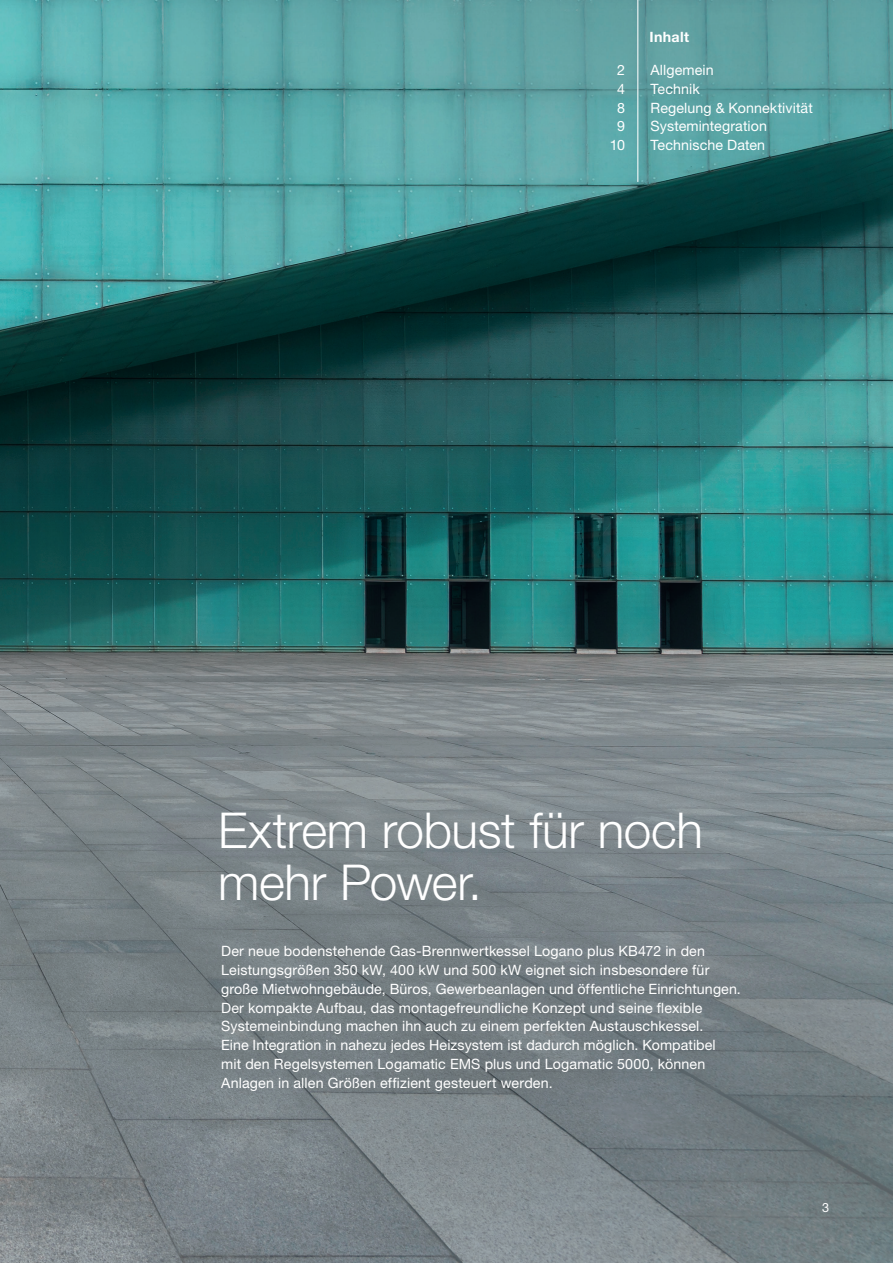
<style>
.page{position:relative;width:893px;height:1263px;background:#fff}
.page>*{position:absolute;margin:0;border:0;box-sizing:border-box;transform-origin:0 0}
.Headline_HelveticaNe{font:300 49.5px "Helvetica Neue LT Pro";letter-spacing:-.01em;color:#fff}
.Copytext_HelveticaNe{font:14.25px "Helvetica Neue LT Pro";letter-spacing:.01em;color:#fff}
.Contents_HelveticaNe{font:14.25px "Helvetica Neue LT Pro";letter-spacing:.005em;color:#fff}
.Contents_headline_He{font:700 14.25px "Helvetica Neue LT Pro";letter-spacing:.02em;color:#fff}
.Pagination_Helvetica{font:12.75px "Helvetica Neue LT Pro";color:#fff}
</style>
<div class="page">
<img style="left:0;top:0;width:893px;height:1263px">
<hr style="left:637px;top:0;width:1px;height:182px;background:#fff">
<p class="Contents_HelveticaNe" style="left:617px;top:61px;width:9px">2</p>
<p class="Contents_HelveticaNe" style="left:617px;top:80px;width:9px">4</p>
<p class="Contents_HelveticaNe" style="left:617px;top:99px;width:9px">8</p>
<p class="Contents_HelveticaNe" style="left:617px;top:117px;width:9px">9</p>
<p class="Contents_HelveticaNe" style="left:610px;top:136px;width:17px">10</p>
<p class="Contents_headline_He" style="left:649px;top:28px;width:41px">Inhalt</p>
<p class="Contents_HelveticaNe" style="left:650px;top:61px;width:65px">Allgemein</p>
<p class="Contents_HelveticaNe" style="left:650px;top:80px;width:51px">Technik</p>
<p class="Contents_HelveticaNe" style="left:650px;top:99px;width:164px">Regelung &amp; Konnektivität</p>
<p class="Contents_HelveticaNe" style="left:650px;top:117px;width:118px">Systemintegration</p>
<p class="Contents_HelveticaNe" style="left:650px;top:136px;width:116px">Technische Daten</p>
<p class="Headline_HelveticaNe" style="left:218px;top:800px;width:486px">Extrem robust für noch</p>
<p class="Headline_HelveticaNe" style="left:218px;top:852px;width:265px">mehr Power.</p>
<p class="Copytext_HelveticaNe" style="left:221px;top:942px;width:485px">Der neue bodenstehende Gas-Brennwertkessel Logano plus KB472 in den</p>
<p class="Copytext_HelveticaNe" style="left:221px;top:961px;width:490px">Leistungsgrößen 350 kW, 400 kW und 500 kW eignet sich insbesondere für</p>
<p class="Copytext_HelveticaNe" style="left:221px;top:980px;width:521px">große Mietwohngebäude, Büros, Gewerbeanlagen und öffentliche Einrichtungen.</p>
<p class="Copytext_HelveticaNe" style="left:221px;top:999px;width:483px">Der kompakte Aufbau, das montagefreundliche Konzept und seine flexible</p>
<p class="Copytext_HelveticaNe" style="left:221px;top:1017px;width:484px">Systemeinbindung machen ihn auch zu einem perfekten Austauschkessel.</p>
<p class="Copytext_HelveticaNe" style="left:221px;top:1036px;width:496px">Eine Integration in nahezu jedes Heizsystem ist dadurch möglich. Kompatibel</p>
<p class="Copytext_HelveticaNe" style="left:221px;top:1055px;width:486px">mit den Regelsystemen Logamatic EMS plus und Logamatic 5000, können</p>
<p class="Copytext_HelveticaNe" style="left:221px;top:1074px;width:333px">Anlagen in allen Größen effizient gesteuert werden.</p>
<p class="Pagination_Helvetica" style="left:822px;top:1199px;width:9px">3</p>
</div>
